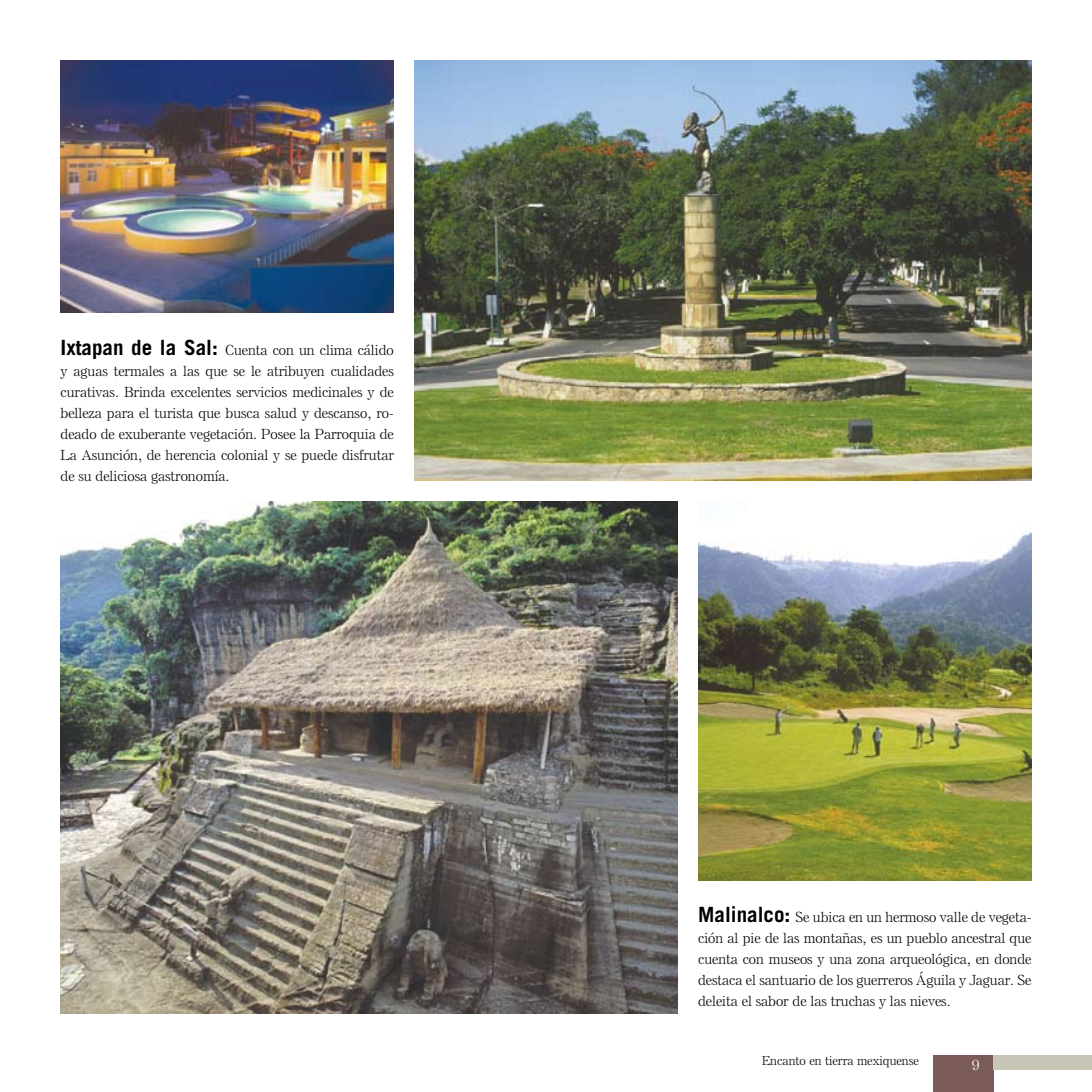
<style>
.page{position:relative;width:1092px;height:1092px;background:#fff}
.page>*{position:absolute;margin:0;border:0;box-sizing:border-box;transform-origin:0 0}
.t1{font:300 14px/21px "Else NPLLT";color:#000;text-align:justify}
.t2{font:300 14px "Else NPLLT";color:#fff}
.t3{font:300 12.25px "Else NPLLT";color:#000}
.s1{font-family:"Trade Gothic LT";font-weight:700;font-size:21px}
</style>
<div class="page">
<div style="left:933px;top:1055px;width:60px;height:36px;background:#7a5b57"></div>
<div style="left:993px;top:1055px;width:98px;height:14px;background:#c6c5b6"></div>
<img style="left:698px;top:532px;width:333px;height:348px">
<img style="left:61px;top:61px;width:333px;height:252px">
<img style="left:415px;top:61px;width:616px;height:420px">
<img style="left:61px;top:502px;width:616px;height:511px">
<p class="t1" style="left:61px;top:339px;width:335px"><span class="s1">Ixtapan de la Sal:</span> Cuenta con un clima cálido y aguas termales a las que se le atribuyen cualidades curativas. Brinda excelentes servicios medicinales y de belleza para el turista que busca salud y descanso, ro&shy;deado de exuberante vegetación. Posee la Parroquia de La Asunción, de herencia colonial y se puede disfrutar de su deliciosa gastronomía.</p>
<p class="t1" style="left:698px;top:906px;width:335px"><span class="s1">Malinalco:</span> Se ubica en un hermoso valle de vegeta&shy;ción al pie de las montañas, es un pueblo ancestral que cuenta con museos y una zona arqueológica, en donde destaca el santuario de los guerreros Águila y Jaguar. Se deleita el sabor de las truchas y las nieves.</p>
<p class="t3" style="left:762px;top:1053px;width:158px">Encanto en tierra mexiquense</p>
<p class="t2" style="left:971px;top:1056px;width:9px">9</p>
</div>
